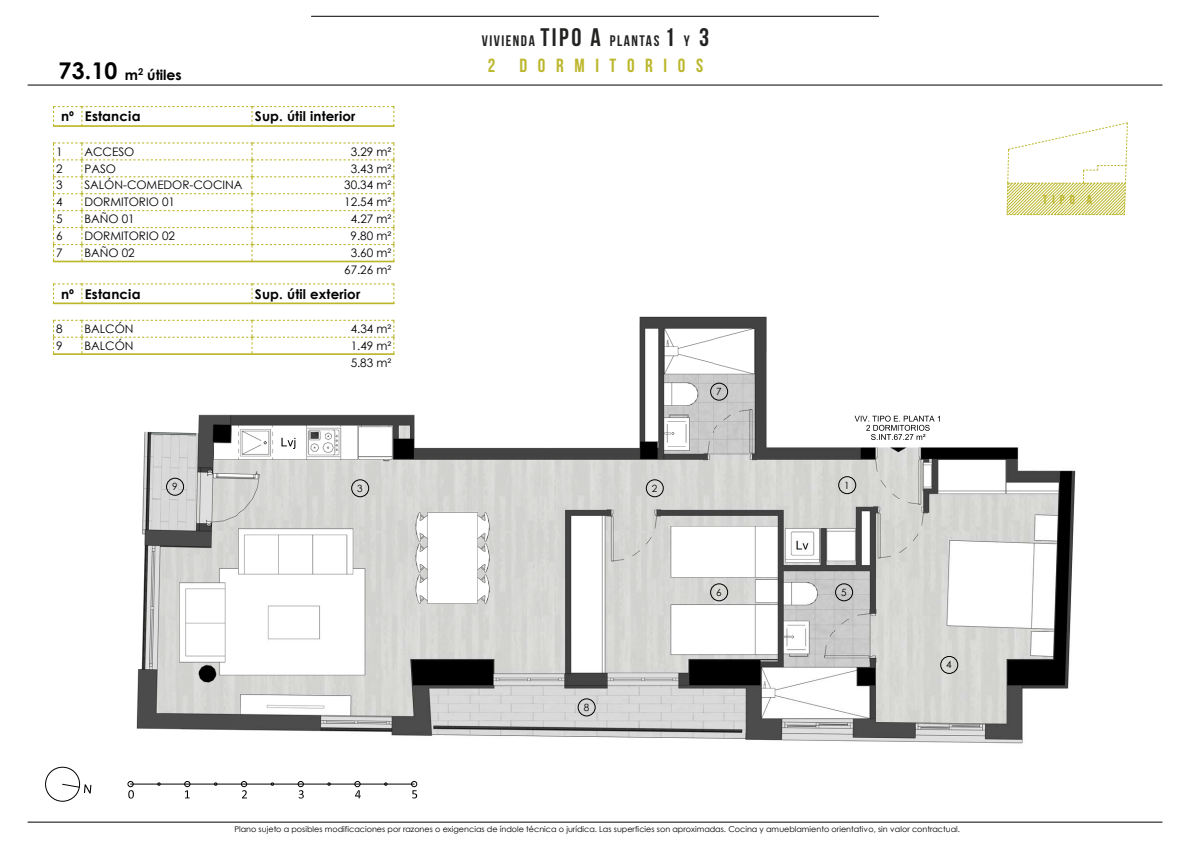
<style>
.page{position:relative;width:1191px;height:842px;background:#fff}
.page>*{position:absolute;margin:0;border:0;box-sizing:border-box;transform-origin:0 0}
.t1{font:700 23px "Century Gothic";color:#000}
.t2{font:700 19px "Bebas Neue";letter-spacing:.56em;color:#bcb72c}
.t3{font:700 15.2px "Bebas Neue";letter-spacing:.1em;color:#222221}
.t4{font:700 14.1px "Century Gothic";color:#000}
.t5{font:700 13.4px "Century Gothic";letter-spacing:.01em;color:#000}
.t6{font:700 12.7px "Bebas Neue";color:#bcb72c}
.t7{font:11.7px/16.9px "Century Gothic";color:#000;text-align:center}
.t8{font:9.9px "Century Gothic";color:#000}
.t9{font:8px "Century Gothic";color:#000}
.s1{font-size:25.4px}
</style>
<div class="page">
<img style="left:27px;top:15px;width:1136px;height:808px">
<div style="left:710px;top:383px;width:17px;height:17px;border:1px solid #000;border-radius:50%"></div>
<div style="left:940px;top:656px;width:18px;height:17px;border:1px solid #000;border-radius:50%"></div>
<div style="left:835px;top:584px;width:17px;height:17px;border:1px solid #000;border-radius:50%"></div>
<div style="left:710px;top:584px;width:17px;height:17px;border:1px solid #000;border-radius:50%"></div>
<div style="left:578px;top:699px;width:17px;height:17px;border:1px solid #000;border-radius:50%"></div>
<div style="left:351px;top:480px;width:18px;height:17px;border:1px solid #000;border-radius:50%"></div>
<div style="left:646px;top:480px;width:17px;height:17px;border:1px solid #000;border-radius:50%"></div>
<div style="left:838px;top:476px;width:18px;height:18px;border:1px solid #000;border-radius:50%"></div>
<div style="left:166px;top:478px;width:18px;height:17px;border:1px solid #000;border-radius:50%"></div>
<svg style="left:854px;top:414px;width:87px;height:9px"></svg>
<div style="left:870px;top:433px;width:55px;height:9px;background:#fff"></div>
<svg style="left:854px;top:416px;width:86px;height:24px"></svg>
<svg style="left:280px;top:436px;width:16px;height:13px"></svg>
<svg style="left:281px;top:438px;width:14px;height:11px"></svg>
<hr style="left:28px;top:85px;width:1134px;height:1px;background:#000">
<hr style="left:311px;top:16px;width:567px;height:1px;background:#000">
<hr style="left:28px;top:822px;width:1134px;height:1px;background:#000">
<hr style="left:54px;top:261px;width:340px;height:1px;background:#bcb72c">
<hr style="left:54px;top:125px;width:340px;height:2px;background:#bcb72c">
<svg style="left:53px;top:142px;width:341px;height:119px"></svg>
<svg style="left:53px;top:106px;width:341px;height:20px"></svg>
<hr style="left:54px;top:353px;width:340px;height:2px;background:#bcb72c">
<hr style="left:54px;top:302px;width:340px;height:2px;background:#bcb72c">
<svg style="left:53px;top:320px;width:341px;height:34px"></svg>
<svg style="left:53px;top:283px;width:341px;height:20px"></svg>
<div style="left:45px;top:767px;width:35px;height:34px;border:1px solid #000;border-radius:50%"></div>
<svg style="left:62px;top:782px;width:31px;height:14px"></svg>
<hr style="left:131px;top:784px;width:283px;height:1px;background:#000">
<svg style="left:128px;top:781px;width:6px;height:18px"></svg>
<svg style="left:184px;top:781px;width:6px;height:17px"></svg>
<svg style="left:241px;top:781px;width:6px;height:17px"></svg>
<svg style="left:298px;top:781px;width:6px;height:18px"></svg>
<svg style="left:355px;top:781px;width:6px;height:17px"></svg>
<svg style="left:411px;top:781px;width:6px;height:18px"></svg>
<svg style="left:1006px;top:122px;width:122px;height:93px"></svg>
<h1 class="t1" style="left:59px;top:53px;width:60px">73.10</h1>
<h3 class="t5" style="left:61px;top:106px;width:81px">nº Estancia</h3>
<h3 class="t5" style="left:255px;top:106px;width:102px">Sup. útil interior</h3>
<h3 class="t4" style="left:125px;top:64px;width:58px">m<sup>2</sup> útiles</h3>
<h3 class="t7" style="left:56px;top:143px;width:8px">1</h3>
<h3 class="t7" style="left:84px;top:143px;width:51px">ACCESO</h3>
<h3 class="t7" style="left:351px;top:143px;width:42px">3.29 m²</h3>
<h3 class="t7" style="left:56px;top:160px;width:8px">2</h3>
<h3 class="t7" style="left:84px;top:160px;width:33px">PASO</h3>
<h3 class="t7" style="left:351px;top:160px;width:42px">3.43 m²</h3>
<h3 class="t7" style="left:56px;top:177px;width:8px">3</h3>
<h3 class="t7" style="left:84px;top:177px;width:160px">SALÓN-COMEDOR-COCINA</h3>
<h3 class="t7" style="left:344px;top:177px;width:49px">30.34 m²</h3>
<h3 class="t7" style="left:56px;top:194px;width:8px">4</h3>
<h3 class="t7" style="left:84px;top:194px;width:92px">DORMITORIO 01</h3>
<h3 class="t7" style="left:344px;top:194px;width:49px">12.54 m²</h3>
<h3 class="t7" style="left:56px;top:210px;width:8px">5</h3>
<h3 class="t7" style="left:84px;top:210px;width:52px">BAÑO 01</h3>
<h3 class="t7" style="left:351px;top:210px;width:42px">4.27 m²</h3>
<h3 class="t7" style="left:56px;top:227px;width:8px">6</h3>
<h3 class="t7" style="left:84px;top:227px;width:92px">DORMITORIO 02</h3>
<h3 class="t7" style="left:351px;top:227px;width:42px">9.80 m²</h3>
<h3 class="t7" style="left:56px;top:244px;width:8px">7</h3>
<h3 class="t7" style="left:84px;top:244px;width:52px">BAÑO 02</h3>
<h3 class="t7" style="left:344px;top:244px;width:49px">3.60 m²<br>67.26 m²</h3>
<h3 class="t5" style="left:61px;top:284px;width:81px">nº Estancia</h3>
<h3 class="t5" style="left:255px;top:284px;width:107px">Sup. útil exterior</h3>
<h3 class="t7" style="left:56px;top:320px;width:8px">8</h3>
<h3 class="t7" style="left:84px;top:320px;width:51px">BALCÓN</h3>
<h3 class="t7" style="left:351px;top:320px;width:42px">4.34 m²</h3>
<h3 class="t7" style="left:56px;top:337px;width:8px">9</h3>
<h3 class="t7" style="left:84px;top:337px;width:51px">BALCÓN</h3>
<h3 class="t7" style="left:351px;top:337px;width:42px;text-align:left">1.49 m²<br>5.83 m²</h3>
<h3 class="t3" style="left:482px;top:32px;width:229px">VIVIENDA <span class="s1">TIPO A</span> pLANTAS <span class="s1">1</span> Y <span class="s1">3</span></h3>
<h2 class="t2" style="left:488px;top:55px;width:9px">2</h2>
<h2 class="t2" style="left:519px;top:55px;width:185px">DORMITORIOS</h2>
<p class="t8" style="left:716px;top:385px;width:7px">7</p>
<p class="t8" style="left:172px;top:480px;width:7px">9</p>
<p class="t8" style="left:844px;top:478px;width:7px">1</p>
<p class="t8" style="left:357px;top:481px;width:7px">3</p>
<p class="t8" style="left:652px;top:481px;width:7px">2</p>
<p class="t8" style="left:583px;top:700px;width:7px">8</p>
<p class="t8" style="left:716px;top:585px;width:7px">6</p>
<p class="t8" style="left:841px;top:585px;width:7px">5</p>
<p class="t8" style="left:946px;top:658px;width:7px">4</p>
<p class="t9" style="left:234px;top:824px;width:727px">Plano sujeto a posibles modificaciones por razones o exigencias de índole técnica o jurídica. Las superficies son aproximadas. Cocina y amueblamiento orientativo, sin valor contractual.</p>
<h3 class="t6" style="left:1042px;top:193px;width:51px">tipo a</h3>
</div>
